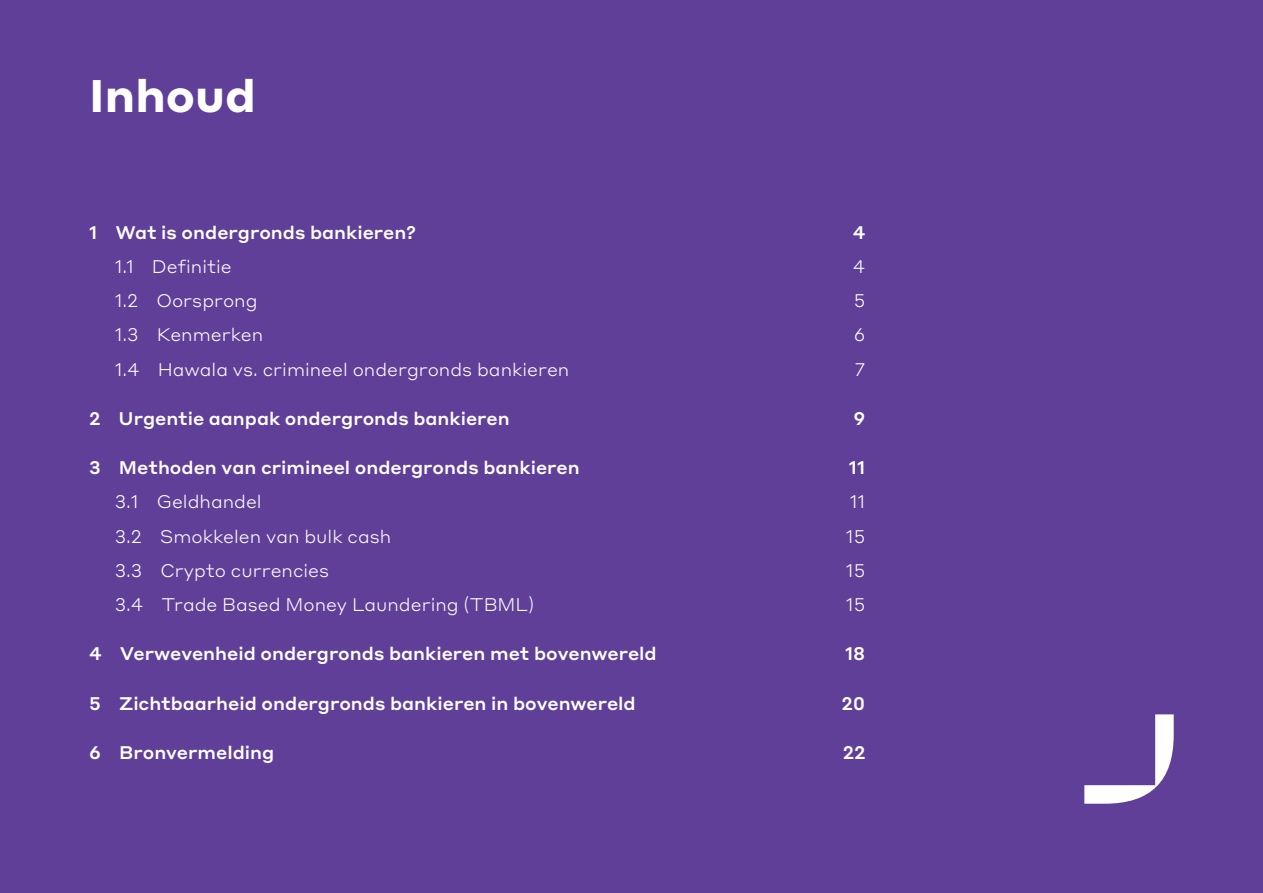
<style>
.page{position:relative;width:1263px;height:893px;background:#603f99}
.page>*{position:absolute;margin:0;border:0;box-sizing:border-box;transform-origin:0 0}
.t1{font:700 45px "Styrene ALC";color:#fff}
.t2{font:500 18px "Styrene ALC";color:#fff}
.t3{font:300 18px "Styrene ALC";color:#fff}
</style>
<div class="page">
<svg style="left:1084px;top:714px;width:90px;height:90px"></svg>
<h1 class="t1" style="left:89px;top:57px;width:168px">Inhoud</h1>
<p class="t2" style="left:89px;top:217px;width:328px">1 Wat is ondergronds bankieren?</p>
<p class="t2" style="left:853px;top:217px;width:14px">4</p>
<p class="t3" style="left:115px;top:251px;width:118px">1.1 Definitie</p>
<p class="t3" style="left:853px;top:251px;width:14px">4</p>
<p class="t3" style="left:115px;top:286px;width:144px">1.2 Oorsprong</p>
<p class="t3" style="left:854px;top:286px;width:13px">5</p>
<p class="t3" style="left:115px;top:320px;width:150px">1.3 Kenmerken</p>
<p class="t3" style="left:854px;top:320px;width:13px">6</p>
<p class="t3" style="left:115px;top:354px;width:456px">1.4 Hawala vs. crimineel ondergronds bankieren</p>
<p class="t3" style="left:854px;top:354px;width:13px">7</p>
<p class="t2" style="left:89px;top:403px;width:422px">2 Urgentie aanpak ondergronds bankieren</p>
<p class="t2" style="left:853px;top:403px;width:13px">9</p>
<p class="t2" style="left:89px;top:452px;width:492px">3 Methoden van crimineel ondergronds bankieren</p>
<p class="t2" style="left:849px;top:452px;width:18px">11</p>
<p class="t3" style="left:115px;top:487px;width:148px">3.1 Geldhandel</p>
<p class="t3" style="left:850px;top:487px;width:17px">11</p>
<p class="t3" style="left:115px;top:521px;width:278px">3.2 Smokkelen van bulk cash</p>
<p class="t3" style="left:846px;top:521px;width:21px">15</p>
<p class="t3" style="left:115px;top:555px;width:216px">3.3 Crypto currencies</p>
<p class="t3" style="left:846px;top:555px;width:21px">15</p>
<p class="t3" style="left:115px;top:590px;width:421px">3.4 Trade Based Money Laundering (TBML)</p>
<p class="t3" style="left:846px;top:590px;width:21px">15</p>
<p class="t2" style="left:89px;top:639px;width:569px">4 Verwevenheid ondergronds bankieren met bovenwereld</p>
<p class="t2" style="left:845px;top:639px;width:22px">18</p>
<p class="t2" style="left:89px;top:688px;width:548px">5 Zichtbaarheid ondergronds bankieren in bovenwereld</p>
<p class="t2" style="left:841px;top:688px;width:25px">20</p>
<p class="t2" style="left:89px;top:737px;width:186px">6 Bronvermelding</p>
<p class="t2" style="left:843px;top:737px;width:24px">22</p>
</div>
